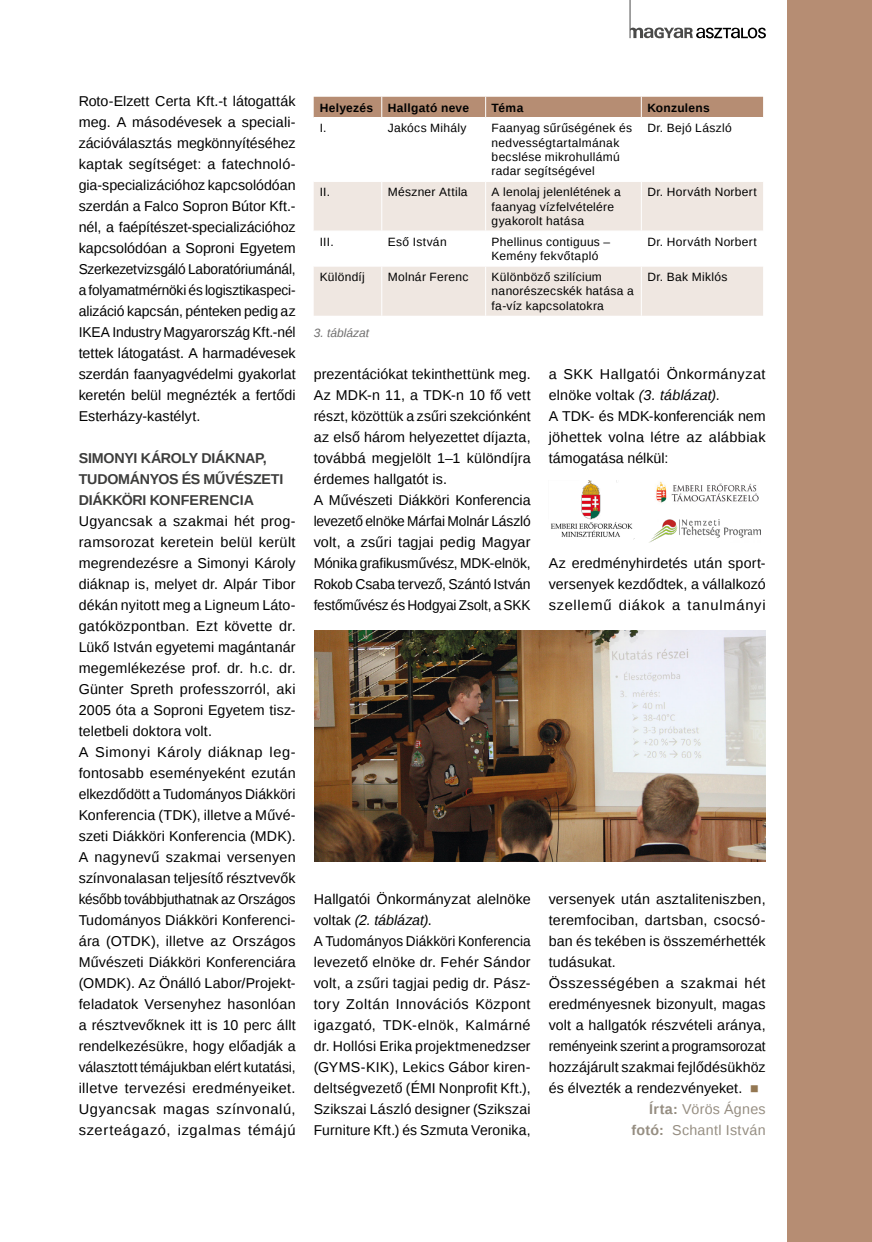
<style>
.page{position:relative;width:872px;height:1242px;background:#fff}
.page>*{position:absolute;margin:0;border:0;box-sizing:border-box;transform-origin:0 0}
.t1{font:14.25px/21px "Liberation Sans";letter-spacing:.01em;color:#000}
.t2{font:700 14.25px/21px "Liberation Sans";letter-spacing:-.015em;color:#3c3c3b}
.t3{font:14.25px "Liberation Sans";letter-spacing:.02em;color:#968e82}
.t4{font:14.25px "Liberation Sans";letter-spacing:.01em;color:#000;scale:.95 1}
.t5{font:14.25px "Liberation Sans";letter-spacing:.035em;color:#000}
.t6{font:12px/14.4px "Liberation Sans";letter-spacing:.025em;color:#000}
.t7{font:700 12px "Liberation Sans";letter-spacing:.025em;color:#000}
.t8{font:italic 12px "Liberation Sans";color:#706f6f}
.s1{font-style:italic}
.s2{color:#937752}
.s3{font-weight:700}
</style>
<div class="page">
<div style="left:787px;top:0;width:85px;height:1242px;background:#b68d73"></div>
<svg style="left:631px;top:27px;width:135px;height:11px"></svg>
<hr style="left:630px;top:0;width:1px;height:38px;background:#4a4a49">
<svg style="left:314px;top:182px;width:449px;height:134px;fill:#efe7e1"></svg>
<div style="left:314px;top:97px;width:449px;height:20px;background:#b68d73"></div>
<hr style="left:381px;top:182px;width:1px;height:49px;background:#fff">
<hr style="left:485px;top:182px;width:1px;height:49px;background:#fff">
<hr style="left:641px;top:182px;width:1px;height:49px;background:#fff">
<hr style="left:314px;top:231px;width:68px;height:1px;background:#fff">
<hr style="left:382px;top:231px;width:103px;height:1px;background:#fff">
<hr style="left:381px;top:231px;width:1px;height:35px;background:#fff">
<hr style="left:485px;top:231px;width:156px;height:1px;background:#fff">
<hr style="left:485px;top:231px;width:1px;height:35px;background:#fff">
<hr style="left:641px;top:231px;width:122px;height:1px;background:#fff">
<hr style="left:641px;top:231px;width:1px;height:35px;background:#fff">
<hr style="left:314px;top:266px;width:68px;height:1px;background:#fff">
<hr style="left:382px;top:266px;width:103px;height:1px;background:#fff">
<hr style="left:381px;top:266px;width:1px;height:50px;background:#fff">
<hr style="left:485px;top:266px;width:156px;height:1px;background:#fff">
<hr style="left:485px;top:266px;width:1px;height:50px;background:#fff">
<hr style="left:641px;top:266px;width:122px;height:1px;background:#fff">
<hr style="left:641px;top:266px;width:1px;height:50px;background:#fff">
<img style="left:656px;top:481px;width:103px;height:22px">
<img style="left:551px;top:481px;width:82px;height:56px">
<img style="left:650px;top:519px;width:110px;height:23px">
<img style="left:315px;top:631px;width:450px;height:230px">
<p class="t1" style="left:79px;top:91px;width:218px;text-align:justify">Roto-Elzett Certa Kft.-t látogatták meg. A másodévesek a speciali&shy;zációválasztás megkönnyítéséhez kaptak segítséget: a fatechnoló&shy;gia-specializációhoz kapcsolódóan szerdán a Falco Sopron Bútor Kft.- nél, a faépítészet-specializációhoz kapcsolódóan a Soproni Egyetem Szerkezetvizsgáló Laboratóriumánál, a folyamatmérnöki és logisztikaspeci&shy;alizáció kapcsán, pénteken pedig az IKEA Industry Magyarország Kft.-nél tettek látogatást. A harmadévesek szerdán faanyagvédelmi gyakorlat keretén belül megnézték a fertődi Esterházy-kastélyt.</p>
<p class="t2" style="left:79px;top:447px;width:206px">SIMONYI KÁROLY DIÁKNAP,<br>TUDOMÁNYOS ÉS MŰVÉSZETI<br>DIÁKKÖRI KONFERENCIA</p>
<p class="t1" style="left:79px;top:511px;width:218px">Ugyancsak a szakmai hét prog&shy;ramsorozat keretein belül került megrendezésre a Simonyi Károly diáknap is, melyet dr. Alpár Tibor dékán nyitott meg a Ligneum Láto&shy;gatóközpontban. Ezt követte dr.<br>Lükő István egyetemi magántanár megemlékezése prof. dr. h.c. dr.<br>Günter Spreth professzorról, aki 2005 óta a Soproni Egyetem tisz&shy;teletbeli doktora volt.<br>A Simonyi Károly diáknap leg&shy;fontosabb eseményeként ezután elkezdődött a Tudományos Diákköri Konferencia (TDK), illetve a Művé&shy;szeti Diákköri Konferencia (MDK).<br>A nagynevű szakmai versenyen színvonalasan teljesítő résztvevők később továbbjuthatnak az Országos Tudományos Diákköri Konferenci&shy;ára (OTDK), illetve az Országos Művészeti Diákköri Konferenciára (OMDK). Az Önálló Labor/Projekt&shy;feladatok Versenyhez hasonlóan a résztvevőknek itt is 10 perc állt rendelkezésükre, hogy előadják a választott témájukban elért kutatási, illetve tervezési eredményeiket.<br>Ugyancsak magas színvonalú, szerteágazó, izgalmas témájú</p>
<p class="t7" style="left:320px;top:99px;width:151px">Helyezés Hallgató neve</p>
<p class="t7" style="left:491px;top:99px;width:33px">Téma</p>
<p class="t7" style="left:647px;top:99px;width:64px">Konzulens</p>
<p class="t6" style="left:320px;top:121px;width:8px">I.</p>
<p class="t6" style="left:388px;top:121px;width:80px">Jakócs Mihály</p>
<p class="t6" style="left:491px;top:121px;width:142px">Faanyag sűrűségének és nedvességtartalmának becslése mikrohullámú radar segítségével</p>
<p class="t6" style="left:647px;top:121px;width:86px">Dr. Bejó László</p>
<p class="t6" style="left:320px;top:185px;width:12px">II.</p>
<p class="t6" style="left:388px;top:185px;width:81px">Mészner Attila</p>
<p class="t6" style="left:491px;top:185px;width:131px">A lenolaj jelenlétének a faanyag vízfelvételére gyakorolt hatása</p>
<p class="t6" style="left:647px;top:185px;width:111px">Dr. Horváth Norbert</p>
<p class="t6" style="left:320px;top:235px;width:15px">III.</p>
<p class="t6" style="left:388px;top:235px;width:60px">Eső István</p>
<p class="t6" style="left:491px;top:235px;width:120px">Phellinus contiguus –<br>Kemény fekvőtapló</p>
<p class="t6" style="left:647px;top:235px;width:111px">Dr. Horváth Norbert</p>
<p class="t6" style="left:320px;top:270px;width:47px">Különdíj</p>
<p class="t6" style="left:388px;top:270px;width:82px">Molnár Ferenc</p>
<p class="t6" style="left:491px;top:270px;width:144px">Különböző szilícium nanorészecskék hatása a fa-víz kapcsolatokra</p>
<p class="t6" style="left:647px;top:270px;width:82px">Dr. Bak Miklós</p>
<p class="t8" style="left:314px;top:325px;width:57px">3. táblázat</p>
<p class="t1" style="left:314px;top:364px;width:218px">prezentációkat tekinthettünk meg.<br>Az MDK-n 11, a TDK-n 10 fő vett részt, közöttük a zsűri szekciónként az első három helyezettet díjazta, továbbá megjelölt 1–1 különdíjra érdemes hallgatót is.<br>A Művészeti Diákköri Konferencia levezető elnöke Márfai Molnár László volt, a zsűri tagjai pedig Magyar Mónika grafikusművész, MDK-elnök, Rokob Csaba tervező, Szántó István festőművész és Hodgyai Zsolt, a SKK</p>
<p class="t1" style="left:548px;top:364px;width:218px">a SKK Hallgatói Önkormányzat elnöke voltak <span class="s1">(3. táblázat)</span>.<br>A TDK- és MDK-konferenciák nem jöhettek volna létre az alábbiak támogatása nélkül:</p>
<p class="t1" style="left:548px;top:553px;width:218px;text-align:justify">Az eredményhirdetés után sport&shy;versenyek kezdődtek, a vállalkozó szellemű diákok a tanulmányi</p>
<p class="t1" style="left:314px;top:889px;width:218px">Hallgatói Önkormányzat alelnöke voltak <span class="s1">(2. táblázat)</span>.<br>A Tudományos Diákköri Konferencia levezető elnöke dr. Fehér Sándor volt, a zsűri tagjai pedig dr. Pász&shy;tory Zoltán Innovációs Központ igazgató, TDK-elnök, Kalmárné dr. Hollósi Erika projektmenedzser (GYMS-KIK), Lekics Gábor kiren&shy;deltségvezető (ÉMI Nonprofit Kft.), Szikszai László designer (Szikszai Furniture Kft.) és Szmuta Veronika,</p>
<p class="t1" style="left:548px;top:889px;width:218px">versenyek után asztaliteniszben,</p>
<p class="t1" style="left:548px;top:910px;width:218px">teremfociban, dartsban, csocsó-</p>
<p class="t1" style="left:548px;top:931px;width:218px">ban és tekében is összemérhették</p>
<p class="t1" style="left:548px;top:952px;width:69px">tudásukat.</p>
<p class="t5" style="left:548px;top:975px;width:218px">Összességében a szakmai hét</p>
<p class="t1" style="left:548px;top:994px;width:218px">eredményesnek bizonyult, magas</p>
<p class="t1" style="left:548px;top:1015px;width:218px">volt a hallgatók részvételi aránya,</p>
<p class="t4" style="left:548px;top:1038px;width:230px">reményeink szerint a programsorozat</p>
<p class="t1" style="left:548px;top:1057px;width:218px">hozzájárult szakmai fejlődésükhöz</p>
<p class="t1" style="left:548px;top:1078px;width:212px">és élvezték a rendezvényeket. <span class="s2">■</span></p>
<p class="t3" style="left:649px;top:1101px;width:118px"><span class="s3">Írta:</span> Vörös Ágnes</p>
<p class="t3" style="left:631px;top:1122px;width:136px"><span class="s3">fotó:</span> Schantl István</p>
</div>
